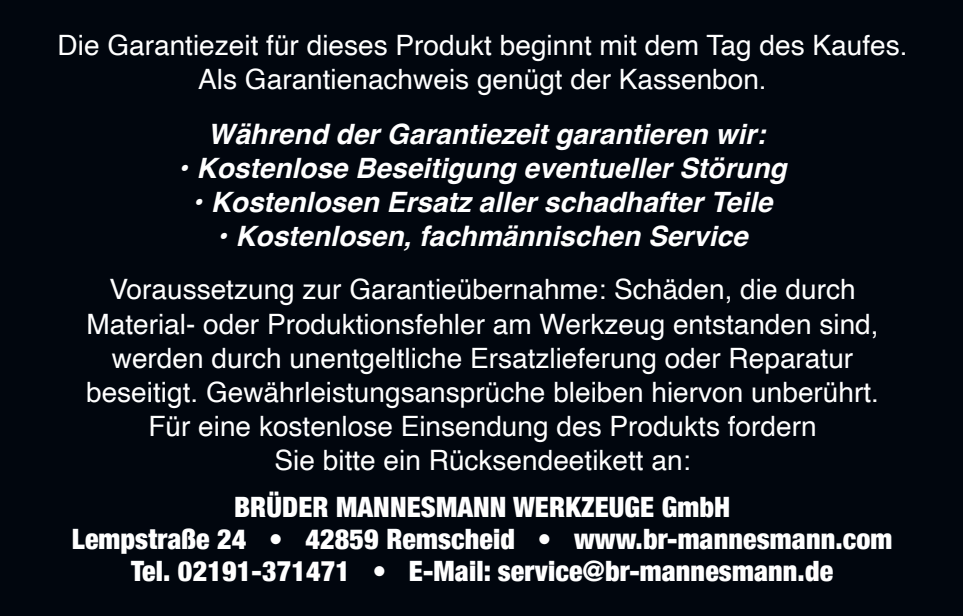
<style>
.page{position:relative;width:963px;height:616px;background:#fff}
.page>*{position:absolute;margin:0;border:0;box-sizing:border-box;transform-origin:0 0}
.t1{font:28px/34px "Helvetica";color:#fff;text-align:center}
.t2{font:italic 700 28px "Helvetica";color:#fff}
.t3{font:900 condensed 28px/32px "Helvetica Neue";letter-spacing:.005em;color:#fff;text-align:center}
</style>
<div class="page">
<div style="left:0;top:0;width:962px;height:615px;background:#01060e"></div>
<p class="t1" style="left:58px;top:29px;width:851px">Die Garantiezeit für dieses Produkt beginnt mit dem Tag des Kaufes.<br>Als Garantienachweis genügt der Kassenbon.</p>
<p class="t2" style="left:208px;top:117px;width:559px">Während der Garantiezeit garantieren wir:</p>
<p class="t2" style="left:179px;top:151px;width:609px">• Kostenlose Beseitigung eventueller Störung</p>
<p class="t2" style="left:193px;top:185px;width:580px">• Kostenlosen Ersatz aller schadhafter Teile</p>
<p class="t2" style="left:218px;top:219px;width:531px">• Kostenlosen, fachmännischen Service</p>
<p class="t1" style="left:86px;top:273px;width:794px">Voraussetzung zur Garantieübernahme: Schäden, die durch Material- oder Produktionsfehler am Werkzeug entstanden sind, werden durch unentgeltliche Ersatzlieferung oder Reparatur beseitigt. Gewährleistungsansprüche bleiben hiervon unberührt.<br>Für eine kostenlose Einsendung des Produkts fordern<br>Sie bitte ein Rücksendeetikett an:</p>
<p class="t3" style="left:72px;top:488px;width:821px">BRÜDER MANNESMANN WERKZEUGE GmbH<br>Lempstraße 24 • 42859 Remscheid • www.br-mannesmann.com<br>Tel. 02191-371471 • E-Mail: service@br-mannesmann.de</p>
</div>
